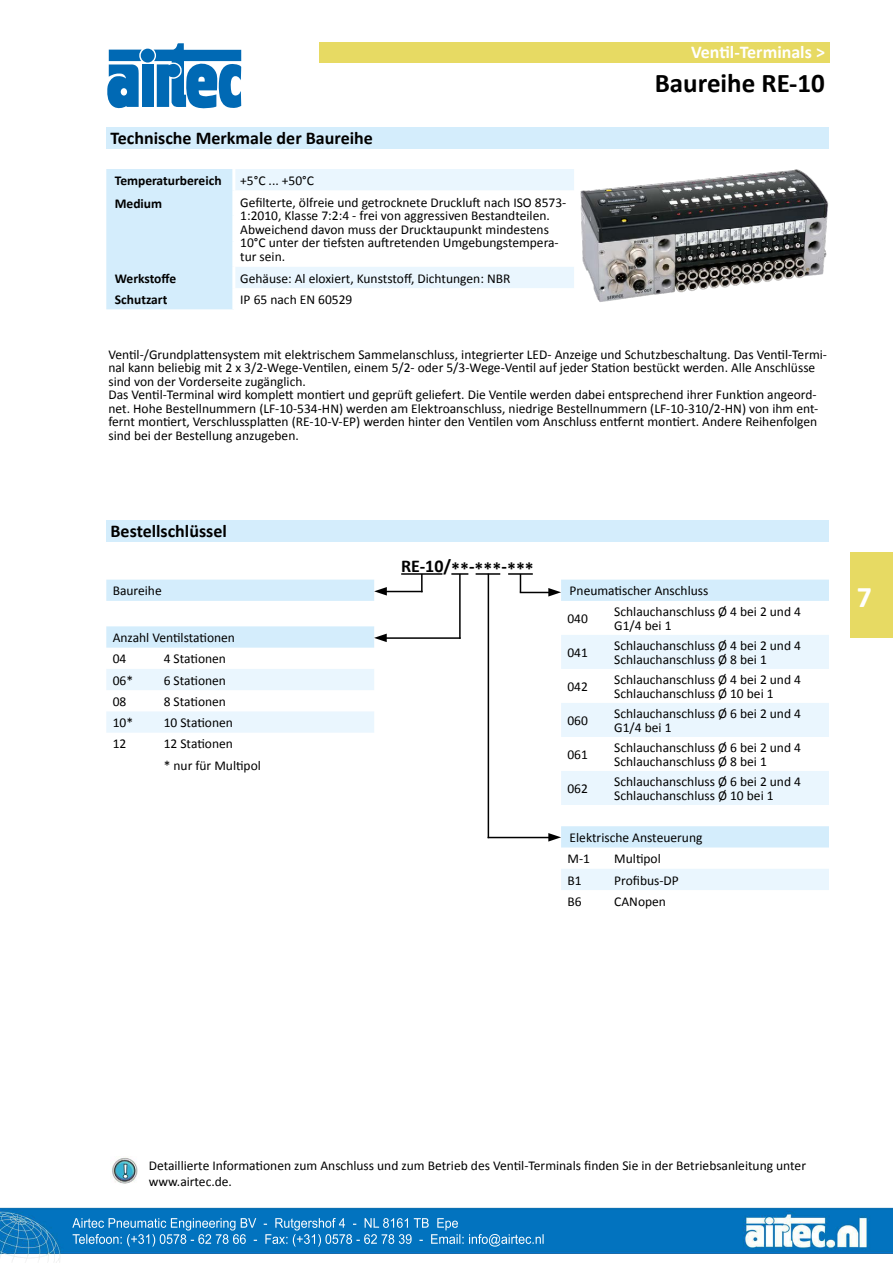
<style>
.page{position:relative;width:893px;height:1263px;background:#fff}
.page>*{position:absolute;margin:0;border:0;box-sizing:border-box;transform-origin:0 0}
.t1{font:700 30px "Calibri";color:#fff}
.t2{font:700 27px "Calibri";color:#000}
.t3{font:700 18px "Calibri";color:#000}
.t4{font:700 18px "Calibri";color:#fff}
.t5{font:13.5px/13.5px "Calibri";color:#000}
.t6{font:700 13.5px "Calibri";color:#000}
</style>
<div class="page">
<img style="left:0;top:42px;width:893px;height:1221px">
<h3 class="t4" style="left:691px;top:41px;width:135px">Ventil-Terminals &gt;</h3>
<h3 class="t3" style="left:111px;top:127px;width:264px">Technische Merkmale der Baureihe</h3>
<p class="t6" style="left:115px;top:172px;width:108px">Temperaturbereich</p>
<p class="t5" style="left:240px;top:174px;width:75px">+5°C ... +50°C</p>
<p class="t6" style="left:115px;top:195px;width:49px">Medium</p>
<p class="t5" style="left:240px;top:195px;width:328px">Gefilterte, ölfreie und getrocknete Druckluft nach ISO 8573- 1:2010, Klasse 7:2:4 - frei von aggressiven Bestandteilen.<br>Abweichend davon muss der Drucktaupunkt mindestens 10°C unter der tiefsten auftretenden Umgebungstempera&shy;tur sein.</p>
<p class="t6" style="left:115px;top:270px;width:63px">Werkstoffe</p>
<p class="t5" style="left:240px;top:271px;width:272px">Gehäuse: Al eloxiert, Kunststoff, Dichtungen: NBR</p>
<p class="t6" style="left:115px;top:291px;width:54px">Schutzart</p>
<p class="t5" style="left:240px;top:293px;width:114px">IP 65 nach EN 60529</p>
<h2 class="t2" style="left:655px;top:66px;width:172px">Baureihe RE-10</h2>
<p class="t5" style="left:108px;top:348px;width:720px">Ventil-/Grundplattensystem mit elektrischem Sammelanschluss, integrierter LED- Anzeige und Schutzbeschaltung. Das Ventil-Termi&shy;nal kann beliebig mit 2 x 3/2-Wege-Ventilen, einem 5/2- oder 5/3-Wege-Ventil auf jeder Station bestückt werden. Alle Anschlüsse sind von der Vorderseite zugänglich.<br>Das Ventil-Terminal wird komplett montiert und geprüft geliefert. Die Ventile werden dabei entsprechend ihrer Funktion angeord&shy;net. Hohe Bestellnummern (LF-10-534-HN) werden am Elektroanschluss, niedrige Bestellnummern (LF-10-310/2-HN) von ihm ent&shy;fernt montiert, Verschlussplatten (RE-10-V-EP) werden hinter den Ventilen vom Anschluss entfernt montiert. Andere Reihenfolgen sind bei der Bestellung anzugeben.</p>
<h3 class="t3" style="left:111px;top:519px;width:118px">Bestellschlüssel</h3>
<p class="t5" style="left:113px;top:584px;width:51px">Baureihe</p>
<p class="t5" style="left:113px;top:627px;width:124px;line-height:21.3px">Anzahl Ventilstationen<br>04</p>
<p class="t5" style="left:164px;top:652px;width:64px">4 Stationen</p>
<p class="t5" style="left:113px;top:673px;width:22px">06*</p>
<p class="t5" style="left:164px;top:673px;width:64px">6 Stationen</p>
<p class="t5" style="left:113px;top:695px;width:15px">08</p>
<p class="t5" style="left:164px;top:695px;width:64px">8 Stationen</p>
<p class="t5" style="left:113px;top:716px;width:22px">10*</p>
<p class="t5" style="left:164px;top:716px;width:71px">10 Stationen</p>
<p class="t5" style="left:113px;top:737px;width:15px">12</p>
<p class="t5" style="left:164px;top:733px;width:99px;line-height:21.3px">12 Stationen<br>* nur für Multipol</p>
<h3 class="t3" style="left:401px;top:556px;width:134px">RE-10/**-***-***</h3>
<p class="t5" style="left:567px;top:577px;width:142px;line-height:27.6px">Pneumatischer Anschluss<br>040</p>
<p class="t5" style="left:614px;top:605px;width:188px">Schlauchanschluss Ø 4 bei 2 und 4<br>G1/4 bei 1</p>
<p class="t5" style="left:567px;top:646px;width:22px">041</p>
<p class="t5" style="left:614px;top:639px;width:188px">Schlauchanschluss Ø 4 bei 2 und 4<br>Schlauchanschluss Ø 8 bei 1</p>
<p class="t5" style="left:567px;top:680px;width:22px">042</p>
<p class="t5" style="left:614px;top:673px;width:188px">Schlauchanschluss Ø 4 bei 2 und 4<br>Schlauchanschluss Ø 10 bei 1</p>
<p class="t5" style="left:567px;top:714px;width:22px">060</p>
<p class="t5" style="left:614px;top:707px;width:188px">Schlauchanschluss Ø 6 bei 2 und 4<br>G1/4 bei 1</p>
<p class="t5" style="left:567px;top:748px;width:22px">061</p>
<p class="t5" style="left:614px;top:741px;width:188px">Schlauchanschluss Ø 6 bei 2 und 4<br>Schlauchanschluss Ø 8 bei 1</p>
<p class="t5" style="left:567px;top:782px;width:22px">062</p>
<p class="t5" style="left:614px;top:775px;width:188px">Schlauchanschluss Ø 6 bei 2 und 4<br>Schlauchanschluss Ø 10 bei 1</p>
<p class="t5" style="left:567px;top:827px;width:136px;line-height:21.3px">Elektrische Ansteuerung<br>M-1</p>
<p class="t5" style="left:614px;top:852px;width:48px">Multipol</p>
<p class="t5" style="left:567px;top:873px;width:16px">B1</p>
<p class="t5" style="left:614px;top:873px;width:66px">Profibus-DP</p>
<p class="t5" style="left:567px;top:894px;width:16px">B6</p>
<p class="t5" style="left:614px;top:894px;width:53px">CANopen</p>
<h1 class="t1" style="left:857px;top:577px;width:17px">7</h1>
<p class="t5" style="left:149px;top:1157px;width:659px;line-height:16.2px">Detaillierte Informationen zum Anschluss und zum Betrieb des Ventil-Terminals finden Sie in der Betriebsanleitung unter www.airtec.de.</p>
</div>
